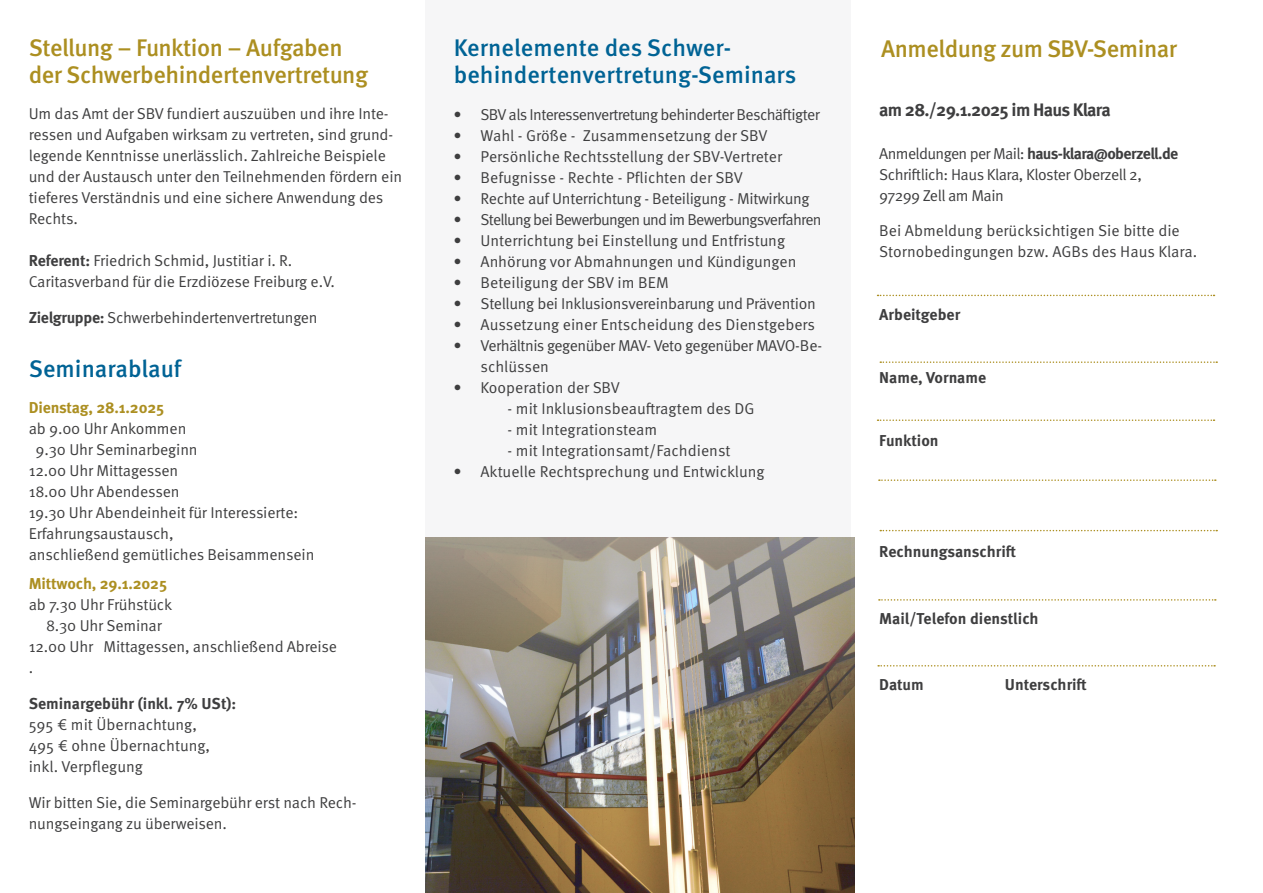
<style>
.page{position:relative;width:1263px;height:893px;background:#fff}
.page>*{position:absolute;margin:0;border:0;box-sizing:border-box;transform-origin:0 0}
.Fließtext{font:500 24px "Meta OT";letter-spacing:-.02em;color:#ac8f21}
.Head_1{font:500 24px "Meta OT";color:#006395}
.Fließtext-2{font:700 18px "Meta OT";letter-spacing:-.04em;color:#3e3e3f}
.Fließtext-3{font:15.75px/21px "Meta OT Norm";letter-spacing:-.01em;color:#3e3e3f}
.Fließtext-4{font:700 15.75px "Meta OT";color:#3e3e3f}
.Fließtext-5{font:15.75px/21px "Meta OT Norm";letter-spacing:-.03em;color:#3e3e3f}
.Fließtext-6{font:15.75px "Meta OT Norm";letter-spacing:-.04em;color:#3e3e3f}
.Fließtext-7{font:15.75px "Meta OT Norm";letter-spacing:-.05em;color:#3e3e3f}
.Fließtext-8{font:700 15.75px "Meta OT";letter-spacing:-.04em;color:#3e3e3f}
.t1{font:700 15.75px "Meta OT";letter-spacing:-.01em;color:#ac8f21}
.s1{font-family:"Meta OT";font-weight:700}
.s2{font-family:"Meta OT Norm";font-weight:400}
</style>
<div class="page">
<div style="left:425px;top:0;width:425px;height:893px;background:#f6f6f7"></div>
<svg style="left:880px;top:530px;width:337px;height:1px"></svg>
<svg style="left:879px;top:599px;width:337px;height:2px"></svg>
<svg style="left:877px;top:295px;width:337px;height:1px"></svg>
<svg style="left:879px;top:479px;width:337px;height:2px"></svg>
<svg style="left:880px;top:361px;width:337px;height:2px"></svg>
<svg style="left:878px;top:665px;width:337px;height:1px"></svg>
<svg style="left:877px;top:419px;width:337px;height:2px"></svg>
<img style="left:425px;top:538px;width:430px;height:355px">
<p class="Fließtext" style="left:29px;top:34px;width:315px">Stellung – Funktion – Aufgaben</p>
<p class="Fließtext" style="left:29px;top:61px;width:341px">der Schwerbehindertenvertretung</p>
<p class="Fließtext-3" style="left:29px;top:104px;width:375px">Um das Amt der SBV fundiert auszuüben und ihre Inte&shy;ressen und Aufgaben wirksam zu vertreten, sind grund&shy;legende Kenntnisse unerlässlich. Zahlreiche Beispiele und der Austausch unter den Teilnehmenden fördern ein tieferes Verständnis und eine sichere Anwendung des Rechts.</p>
<p class="Fließtext-3" style="left:29px;top:251px;width:265px"><span class="s1">Referent:</span> Friedrich Schmid, Justitiar i. R.</p>
<p class="Fließtext-3" style="left:29px;top:272px;width:308px">Caritasverband für die Erzdiözese Freiburg e.V.</p>
<p class="Fließtext-3" style="left:29px;top:308px;width:290px"><span class="s1">Zielgruppe:</span> Schwerbehindertenvertretungen</p>
<p class="Head_1" style="left:29px;top:355px;width:154px">Seminarablauf</p>
<p class="t1" style="left:29px;top:398px;width:137px">Dienstag, 28.1.2025</p>
<p class="Fließtext-3" style="left:29px;top:419px;width:159px">ab 9.00 Uhr Ankommen</p>
<p class="Fließtext-3" style="left:36px;top:440px;width:164px">9.30 Uhr Seminarbeginn</p>
<p class="Fließtext-3" style="left:29px;top:461px;width:151px">12.00 Uhr Mittagessen</p>
<p class="Fließtext-3" style="left:29px;top:482px;width:152px">18.00 Uhr Abendessen</p>
<p class="Fließtext-3" style="left:29px;top:503px;width:271px">19.30 Uhr Abendeinheit für Interessierte:</p>
<p class="Fließtext-3" style="left:29px;top:524px;width:146px">Erfahrungsaustausch,</p>
<p class="Fließtext-3" style="left:29px;top:545px;width:287px">anschließend gemütliches Beisammensein</p>
<p class="t1" style="left:29px;top:573px;width:140px">Mittwoch, 29.1.2025</p>
<p class="Fließtext-3" style="left:29px;top:594px;width:145px">ab 7.30 Uhr Frühstück</p>
<p class="Fließtext-3" style="left:46px;top:615px;width:117px">8.30 Uhr Seminar</p>
<p class="Fließtext-3" style="left:29px;top:636px;width:310px">12.00 Uhr Mittagessen, anschließend Abreise</p>
<p class="Fließtext-3" style="left:29px;top:657px;width:6px">.</p>
<p class="Fließtext-4" style="left:29px;top:693px;width:209px">Seminargebühr (inkl. 7% USt):</p>
<p class="Fließtext-3" style="left:29px;top:714px;width:170px">595 € mit Übernachtung,</p>
<p class="Fließtext-3" style="left:29px;top:735px;width:183px">495 € ohne Übernachtung,</p>
<p class="Fließtext-3" style="left:29px;top:756px;width:116px">inkl. Verpflegung</p>
<p class="Fließtext-3" style="left:29px;top:792px;width:329px">Wir bitten Sie, die Seminargebühr erst nach Rech&shy;nungseingang zu überweisen.</p>
<p class="Head_1" style="left:454px;top:34px;width:279px">Kernelemente des Schwer-</p>
<p class="Head_1" style="left:454px;top:61px;width:344px">behindertenvertretung-Seminars</p>
<p class="Fließtext-6" style="left:453px;top:105px;width:368px">• SBV als Interessenvertretung behinderter Beschäftigter</p>
<p class="Fließtext-3" style="left:453px;top:125px;width:315px">• Wahl - Größe - Zusammensetzung der SBV</p>
<p class="Fließtext-3" style="left:453px;top:146px;width:330px">• Persönliche Rechtsstellung der SBV-Vertreter</p>
<p class="Fließtext-3" style="left:453px;top:167px;width:291px">• Befugnisse - Rechte - Pflichten der SBV</p>
<p class="Fließtext-3" style="left:453px;top:188px;width:358px">• Rechte auf Unterrichtung - Beteiligung - Mitwirkung</p>
<p class="Fließtext-7" style="left:453px;top:210px;width:370px">• Stellung bei Bewerbungen und im Bewerbungsverfahren</p>
<p class="Fließtext-3" style="left:453px;top:230px;width:333px">• Unterrichtung bei Einstellung und Entfristung</p>
<p class="Fließtext-3" style="left:453px;top:251px;width:344px">• Anhörung vor Abmahnungen und Kündigungen</p>
<p class="Fließtext-3" style="left:453px;top:272px;width:217px">• Beteiligung der SBV im BEM</p>
<p class="Fließtext-3" style="left:453px;top:293px;width:364px">• Stellung bei Inklusionsvereinbarung und Prävention</p>
<p class="Fließtext-3" style="left:453px;top:314px;width:363px">• Aussetzung einer Entscheidung des Dienstgebers</p>
<p class="Fließtext-5" style="left:480px;top:335px;width:343px;text-indent:-27px">• Verhältnis gegenüber MAV- Veto gegenüber MAVO-Be&shy;schlüssen</p>
<p class="Fließtext-3" style="left:453px;top:377px;width:168px">• Kooperation der SBV</p>
<p class="Fließtext-3" style="left:507px;top:398px;width:249px">- mit Inklusionsbeauftragtem des DG</p>
<p class="Fließtext-3" style="left:507px;top:419px;width:151px">- mit Integrationsteam</p>
<p class="Fließtext-3" style="left:507px;top:440px;width:224px">- mit Integrationsamt/Fachdienst</p>
<p class="Fließtext-3" style="left:453px;top:461px;width:313px">• Aktuelle Rechtsprechung und Entwicklung</p>
<p class="Fließtext" style="left:881px;top:35px;width:298px">Anmeldung zum SBV-Seminar</p>
<p class="Fließtext-2" style="left:879px;top:98px;width:233px">am 28./29.1.2025 im Haus Klara</p>
<p class="Fließtext-8" style="left:879px;top:144px;width:301px"><span class="s2">Anmeldungen per Mail:</span> haus-klara@oberzell.de</p>
<p class="Fließtext-5" style="left:879px;top:165px;width:264px">Schriftlich: Haus Klara, Kloster Oberzell 2,</p>
<p class="Fließtext-6" style="left:879px;top:187px;width:126px">97299 Zell am Main</p>
<p class="Fließtext-3" style="left:879px;top:220px;width:302px">Bei Abmeldung berücksichtigen Sie bitte die</p>
<p class="Fließtext-3" style="left:879px;top:241px;width:320px">Stornobedingungen bzw. AGBs des Haus Klara.</p>
<p class="Fließtext-4" style="left:879px;top:304px;width:83px">Arbeitgeber</p>
<p class="Fließtext-4" style="left:879px;top:367px;width:109px">Name, Vorname</p>
<p class="Fließtext-4" style="left:879px;top:430px;width:61px">Funktion</p>
<p class="Fließtext-4" style="left:879px;top:541px;width:138px">Rechnungsanschrift</p>
<p class="Fließtext-4" style="left:879px;top:609px;width:161px">Mail/Telefon dienstlich</p>
<p class="Fließtext-4" style="left:879px;top:675px;width:46px">Datum</p>
<p class="Fließtext-4" style="left:1005px;top:675px;width:84px">Unterschrift</p>
</div>
